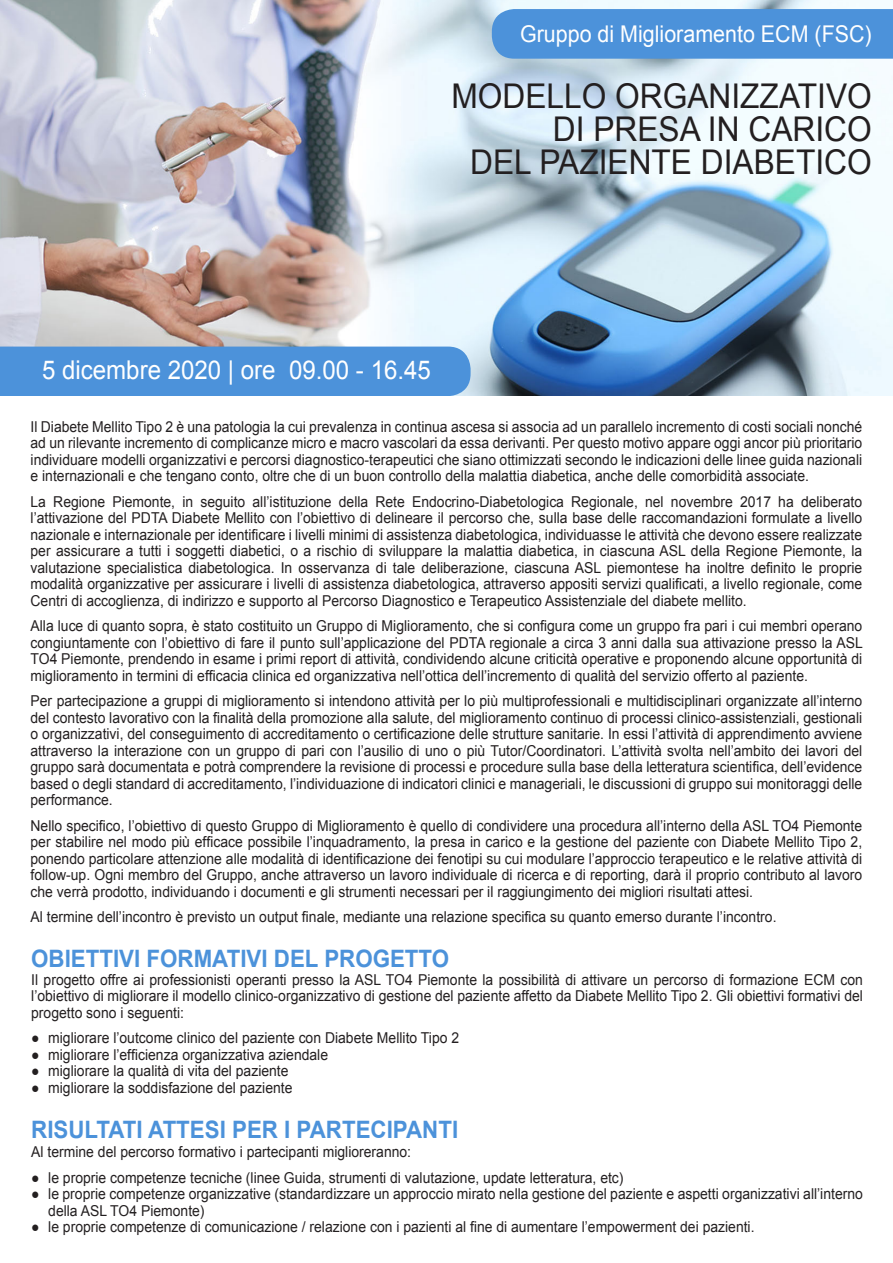
<style>
.page{position:relative;width:893px;height:1263px;background:#fff}
.page>*{position:absolute;margin:0;border:0;box-sizing:border-box;transform-origin:0 0}
.t1{font:34.05px "Arial";color:#231f20;scale:.93 1}
.t2{font:25.8px "Arial";color:#fff;scale:.93 1}
.t3{font:700 24px "Arial";color:#4c92da;scale:.93 1}
.t4{font:23.1px "Arial";color:#fff;scale:.93 1}
.t5{font:15px/16.5px "Arial";color:#231f20;text-align:justify;scale:.93 1}
</style>
<div class="page">
<img style="left:0;top:0;width:892px;height:396px">
<div style="left:492px;top:9px;width:401px;height:50px;background:#4c92da"></div>
<div style="left:0;top:347px;width:471px;height:49px;background:#4c92da"></div>
<p class="t4" style="left:520px;top:19px;width:380px">Gruppo di Miglioramento ECM (FSC)</p>
<p class="t1" style="left:451px;top:74px;width:454px">MODELLO ORGANIZZATIVO</p>
<p class="t1" style="left:553px;top:107px;width:344px">DI PRESA IN CARICO</p>
<p class="t1" style="left:470px;top:140px;width:433px">DEL PAZIENTE DIABETICO</p>
<p class="t2" style="left:42px;top:353px;width:420px">5 dicembre 2020 | ore 09.00 - 16.45</p>
<p class="t5" style="left:31px;top:419px;width:896px">Il Diabete Mellito Tipo 2 è una patologia la cui prevalenza in continua ascesa si associa ad un parallelo incremento di costi sociali nonché ad un rilevante incremento di complicanze micro e macro vascolari da essa derivanti. Per questo motivo appare oggi ancor più prioritario individuare modelli organizzativi e percorsi diagnostico-terapeutici che siano ottimizzati secondo le indicazioni delle linee guida nazionali e internazionali e che tengano conto, oltre che di un buon controllo della malattia diabetica, anche delle comorbidità associate.</p>
<p class="t5" style="left:31px;top:494px;width:896px">La Regione Piemonte, in seguito all’istituzione della Rete Endocrino-Diabetologica Regionale, nel novembre 2017 ha deliberato l’attivazione del PDTA Diabete Mellito con l’obiettivo di delineare il percorso che, sulla base delle raccomandazioni formulate a livello nazionale e internazionale per identificare i livelli minimi di assistenza diabetologica, individuasse le attività che devono essere realizzate per assicurare a tutti i soggetti diabetici, o a rischio di sviluppare la malattia diabetica, in ciascuna ASL della Regione Piemonte, la valutazione specialistica diabetologica. In osservanza di tale deliberazione, ciascuna ASL piemontese ha inoltre definito le proprie modalità organizzative per assicurare i livelli di assistenza diabetologica, attraverso appositi servizi qualificati, a livello regionale, come Centri di accoglienza, di indirizzo e supporto al Percorso Diagnostico e Terapeutico Assistenziale del diabete mellito.</p>
<p class="t5" style="left:31px;top:618px;width:896px">Alla luce di quanto sopra, è stato costituito un Gruppo di Miglioramento, che si configura come un gruppo fra pari i cui membri operano congiuntamente con l’obiettivo di fare il punto sull’applicazione del PDTA regionale a circa 3 anni dalla sua attivazione presso la ASL TO4 Piemonte, prendendo in esame i primi report di attività, condividendo alcune criticità operative e proponendo alcune opportunità di miglioramento in termini di efficacia clinica ed organizzativa nell’ottica dell’incremento di qualità del servizio offerto al paziente.</p>
<p class="t5" style="left:31px;top:693px;width:896px">Per partecipazione a gruppi di miglioramento si intendono attività per lo più multiprofessionali e multidisciplinari organizzate all’interno del contesto lavorativo con la finalità della promozione alla salute, del miglioramento continuo di processi clinico-assistenziali, gestionali o organizzativi, del conseguimento di accreditamento o certificazione delle strutture sanitarie. In essi l’attività di apprendimento avviene attraverso la interazione con un gruppo di pari con l’ausilio di uno o più Tutor/Coordinatori. L’attività svolta nell’ambito dei lavori del gruppo sarà documentata e potrà comprendere la revisione di processi e procedure sulla base della letteratura scientifica, dell’evidence based o degli standard di accreditamento, l’individuazione di indicatori clinici e manageriali, le discussioni di gruppo sui monitoraggi delle performance.</p>
<p class="t5" style="left:31px;top:818px;width:896px">Nello specifico, l’obiettivo di questo Gruppo di Miglioramento è quello di condividere una procedura all’interno della ASL TO4 Piemonte per stabilire nel modo più efficace possibile l’inquadramento, la presa in carico e la gestione del paziente con Diabete Mellito Tipo 2, ponendo particolare attenzione alle modalità di identificazione dei fenotipi su cui modulare l’approccio terapeutico e le relative attività di follow-up. Ogni membro del Gruppo, anche attraverso un lavoro individuale di ricerca e di reporting, darà il proprio contributo al lavoro che verrà prodotto, individuando i documenti e gli strumenti necessari per il raggiungimento dei migliori risultati attesi.</p>
<p class="t5" style="left:31px;top:909px;width:804px">Al termine dell’incontro è previsto un output finale, mediante una relazione specifica su quanto emerso durante l’incontro.</p>
<p class="t3" style="left:31px;top:943px;width:451px">OBIETTIVI FORMATIVI DEL PROGETTO</p>
<p class="t5" style="left:31px;top:971px;width:896px">Il progetto offre ai professionisti operanti presso la ASL TO4 Piemonte la possibilità di attivare un percorso di formazione ECM con l’obiettivo di migliorare il modello clinico-organizzativo di gestione del paziente affetto da Diabete Mellito Tipo 2. Gli obiettivi formativi del progetto sono i seguenti:</p>
<p class="t5" style="left:31px;top:1030px;width:462px">● migliorare l’outcome clinico del paziente con Diabete Mellito Tipo 2</p>
<p class="t5" style="left:31px;top:1046px;width:321px">● migliorare l’efficienza organizzativa aziendale</p>
<p class="t5" style="left:31px;top:1063px;width:278px">● migliorare la qualità di vita del paziente</p>
<p class="t5" style="left:31px;top:1079px;width:282px">● migliorare la soddisfazione del paziente</p>
<p class="t3" style="left:31px;top:1113px;width:461px">RISULTATI ATTESI PER I PARTECIPANTI</p>
<p class="t5" style="left:31px;top:1144px;width:410px">Al termine del percorso formativo i partecipanti miglioreranno:</p>
<p class="t5" style="left:31px;top:1169px;width:638px">● le proprie competenze tecniche (linee Guida, strumenti di valutazione, update letteratura, etc)</p>
<p class="t5" style="left:48px;top:1186px;width:877px;text-indent:-17px">● le proprie competenze organizzative (standardizzare un approccio mirato nella gestione del paziente e aspetti organizzativi all’interno della ASL TO4 Piemonte)</p>
<p class="t5" style="left:31px;top:1219px;width:779px">● le proprie competenze di comunicazione / relazione con i pazienti al fine di aumentare l’empowerment dei pazienti.</p>
</div>
